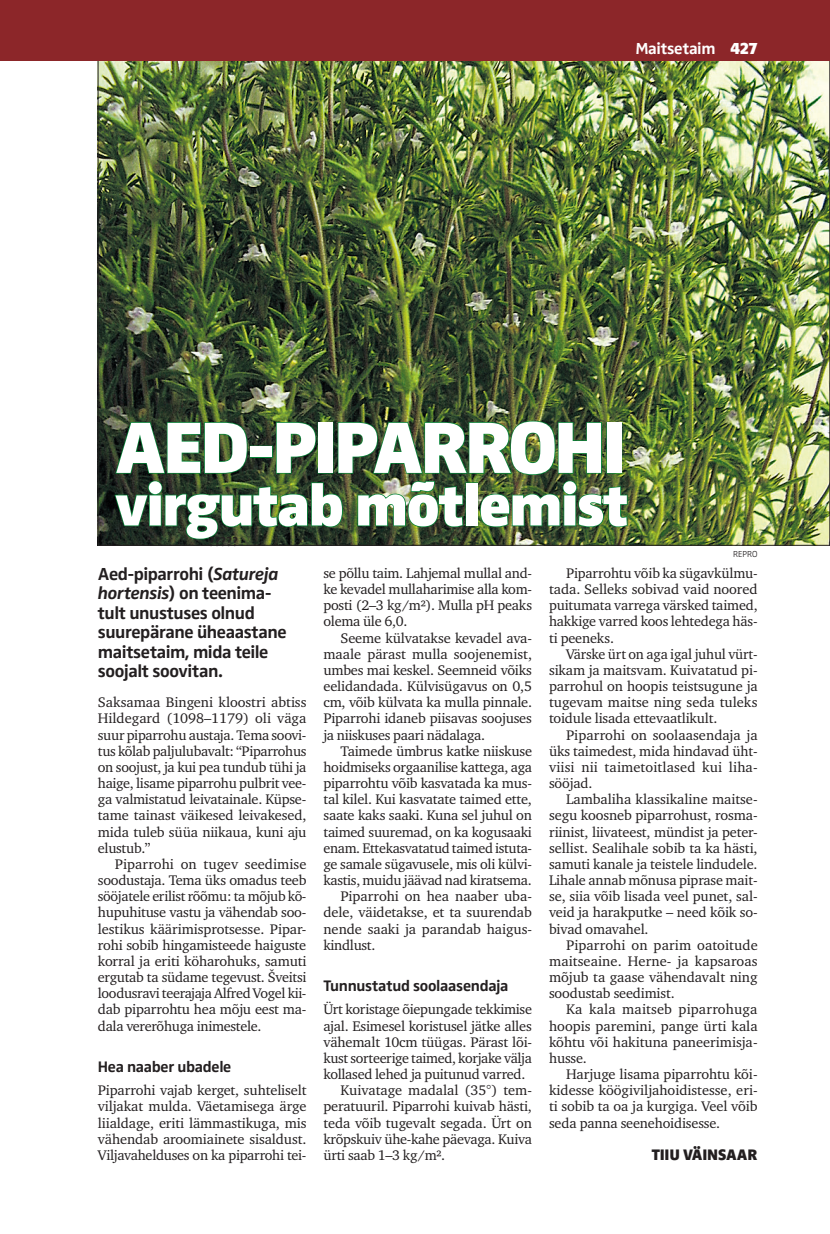
<style>
.page{position:relative;width:830px;height:1234px;background:#fff}
.page>*{position:absolute;margin:0;border:0;box-sizing:border-box;transform-origin:0 0}
.t1{font:900 75px "Zwo Pro";letter-spacing:-.045em;color:#fff}
.t2{font:900 60px "Zwo Pro";letter-spacing:-.03em;color:#fff}
.t3{font:700 18px/19.5px "Zwo Pro";letter-spacing:-.025em;color:#231f20}
.t4{font:700 16.5px "Zwo Pro";letter-spacing:-.015em;color:#fff}
.t5{font:700 15.75px "Zwo Pro";letter-spacing:-.02em;color:#231f20}
.t6{font:900 15.75px "Zwo Pro";letter-spacing:-.01em;color:#231f20}
.t7{font:14.25px/16.2px "Charter ITC";letter-spacing:-.015em;color:#231f20;text-align:justify}
.t8{font:700 13.5px "Zwo Pro";color:#231f20}
.t9{font:300 9px "Zwo Pro";color:#231f20}
.s1{font-weight:900}
.s2{font-style:italic}
</style>
<div class="page">
<img style="left:100px;top:60px;width:727px;height:483px">
<img style="left:113px;top:420px;width:515px;height:126px">
<div style="left:0;top:0;width:829px;height:60px;background:#8c2629"></div>
<p class="t4" style="left:635px;top:39px;width:124px">Maitsetaim <span class="s1">427</span></p>
<h1 class="t1" style="left:115px;top:402px;width:512px">AED-PIPARROHI</h1>
<h2 class="t2" style="left:115px;top:469px;width:515px">virgutab mõtlemist</h2>
<p class="t8" style="left:208px;top:533px;width:31px">?????</p>
<p class="t9" style="left:732px;top:548px;width:26px">REPRO</p>
<p class="t3" style="left:98px;top:564px;width:190px">Aed-piparrohi (<span class="s2">Satureja hortensis</span>) on teenima&shy;tult unustuses olnud suurepärane üheaastane maitsetaim, mida teile soojalt soovitan.</p>
<p class="t7" style="left:98px;top:694px;width:210px">Saksamaa Bingeni kloostri abtiss Hildegard (1098–1179) oli väga suur piparrohu austaja. Tema soovi&shy;tus kõlab paljulubavalt: “Piparrohus on soojust, ja kui pea tundub tühi ja haige, lisame piparrohu pulbrit vee&shy;ga valmistatud leivatainale. Küpse&shy;tame tainast väikesed leivakesed, mida tuleb süüa niikaua, kuni aju elustub.”</p>
<p class="t7" style="left:98px;top:855px;width:210px;text-indent:17px">Piparrohi on tugev seedimise soodustaja. Tema üks omadus teeb sööjatele erilist rõõmu: ta mõjub kõ&shy;hupuhituse vastu ja vähendab soo&shy;lestikus käärimisprotsesse. Pipar&shy;rohi sobib hingamisteede haiguste korral ja eriti köharohuks, samuti ergutab ta südame tegevust. Šveitsi loodusravi teerajaja Alfred Vogel kii&shy;dab piparrohtu hea mõju eest ma&shy;dala vererõhuga inimestele.</p>
<p class="t5" style="left:98px;top:1057px;width:135px">Hea naaber ubadele</p>
<p class="t7" style="left:98px;top:1081px;width:210px">Piparrohi vajab kerget, suhteliselt viljakat mulda. Väetamisega ärge liialdage, eriti lämmastikuga, mis vähendab aroomiainete sisaldust.<br>Viljavahelduses on ka piparrohi tei-</p>
<p class="t7" style="left:323px;top:564px;width:210px">se põllu taim. Lahjemal mullal and&shy;ke kevadel mullaharimise alla kom&shy;posti (2–3 kg/m²). Mulla pH peaks olema üle 6,0.</p>
<p class="t7" style="left:323px;top:629px;width:210px;text-indent:17px">Seeme külvatakse kevadel ava&shy;maale pärast mulla soojenemist, umbes mai keskel. Seemneid võiks eelidandada. Külvisügavus on 0,5 cm, võib külvata ka mulla pinnale.<br>Piparrohi idaneb piisavas soojuses ja niiskuses paari nädalaga.</p>
<p class="t7" style="left:340px;top:742px;width:193px">Taimede ümbrus katke niiskuse</p>
<p class="t7" style="left:323px;top:758px;width:210px">hoidmiseks orgaanilise kattega, aga</p>
<p class="t7" style="left:323px;top:774px;width:210px">piparrohtu võib kasvatada ka mus-</p>
<p class="t7" style="left:323px;top:791px;width:210px">tal kilel. Kui kasvatate taimed ette,</p>
<p class="t7" style="left:323px;top:807px;width:210px">saate kaks saaki. Kuna sel juhul on</p>
<p class="t7" style="left:323px;top:823px;width:210px">taimed suuremad, on ka kogusaaki</p>
<p class="t7" style="left:323px;top:839px;width:210px">enam. Ettekasvatatud taimed istuta-</p>
<p class="t7" style="left:323px;top:855px;width:210px">ge samale sügavusele, mis oli külvi-</p>
<p class="t7" style="left:323px;top:871px;width:210px">kastis, muidu jäävad nad kiratsema.</p>
<p class="t7" style="left:340px;top:888px;width:193px">Piparrohi on hea naaber uba-</p>
<p class="t7" style="left:323px;top:904px;width:210px">dele, väidetakse, et ta suurendab</p>
<p class="t7" style="left:323px;top:920px;width:210px">nende saaki ja parandab haigus-</p>
<p class="t7" style="left:323px;top:936px;width:53px">kindlust.</p>
<p class="t5" style="left:323px;top:976px;width:186px">Tunnustatud soolaasendaja</p>
<p class="t7" style="left:323px;top:1001px;width:210px">Ürt koristage õiepungade tekkimise</p>
<p class="t7" style="left:323px;top:1017px;width:210px">ajal. Esimesel koristusel jätke alles</p>
<p class="t7" style="left:323px;top:1033px;width:210px">vähemalt 10cm tüügas. Pärast lõi-</p>
<p class="t7" style="left:323px;top:1049px;width:210px">kust sorteerige taimed, korjake välja</p>
<p class="t7" style="left:323px;top:1065px;width:203px">kollased lehed ja puitunud varred.</p>
<p class="t7" style="left:340px;top:1081px;width:193px">Kuivatage madalal (35°) tem-</p>
<p class="t7" style="left:323px;top:1098px;width:210px">peratuuril. Piparrohi kuivab hästi,</p>
<p class="t7" style="left:323px;top:1114px;width:210px">teda võib tugevalt segada. Ürt on</p>
<p class="t7" style="left:323px;top:1130px;width:210px">krõpskuiv ühe-kahe päevaga. Kuiva</p>
<p class="t7" style="left:323px;top:1146px;width:123px">ürti saab 1–3 kg/m².</p>
<p class="t7" style="left:549px;top:564px;width:210px;text-indent:17px">Piparrohtu võib ka sügavkülmu&shy;tada. Selleks sobivad vaid noored puitumata varrega värsked taimed, hakkige varred koos lehtedega häs&shy;ti peeneks.</p>
<p class="t7" style="left:549px;top:645px;width:210px;text-indent:17px">Värske ürt on aga igal juhul vürt&shy;sikam ja maitsvam. Kuivatatud pi&shy;parrohul on hoopis teistsugune ja tugevam maitse ning seda tuleks toidule lisada ettevaatlikult.</p>
<p class="t7" style="left:549px;top:726px;width:210px;text-indent:17px">Piparrohi on soolaasendaja ja üks taimedest, mida hindavad üht&shy;viisi nii taimetoitlased kui liha&shy;sööjad.</p>
<p class="t7" style="left:548px;top:791px;width:210px;text-indent:17px">Lambaliha klassikaline maitse&shy;segu koosneb piparrohust, rosma&shy;riinist, liivateest, mündist ja peter&shy;sellist. Sealihale sobib ta ka hästi, samuti kanale ja teistele lindudele.<br>Lihale annab mõnusa piprase mait&shy;se, siia võib lisada veel punet, sal&shy;veid ja harakputke – need kõik so&shy;bivad omavahel.</p>
<p class="t7" style="left:548px;top:936px;width:210px;text-indent:17px">Piparrohi on parim oatoitude maitseaine. Herne- ja kapsaroas mõjub ta gaase vähendavalt ning soodustab seedimist.</p>
<p class="t7" style="left:548px;top:1001px;width:210px;text-indent:17px">Ka kala maitseb piparrohuga hoopis paremini, pange ürti kala kõhtu või hakituna paneerimisja&shy;husse.</p>
<p class="t7" style="left:548px;top:1065px;width:210px;text-indent:17px">Harjuge lisama piparrohtu kõi&shy;kidesse köögiviljahoidistesse, eri&shy;ti sobib ta oa ja kurgiga. Veel võib seda panna seenehoidisesse.</p>
<p class="t6" style="left:651px;top:1144px;width:107px">TIIU VÄINSAAR</p>
</div>
